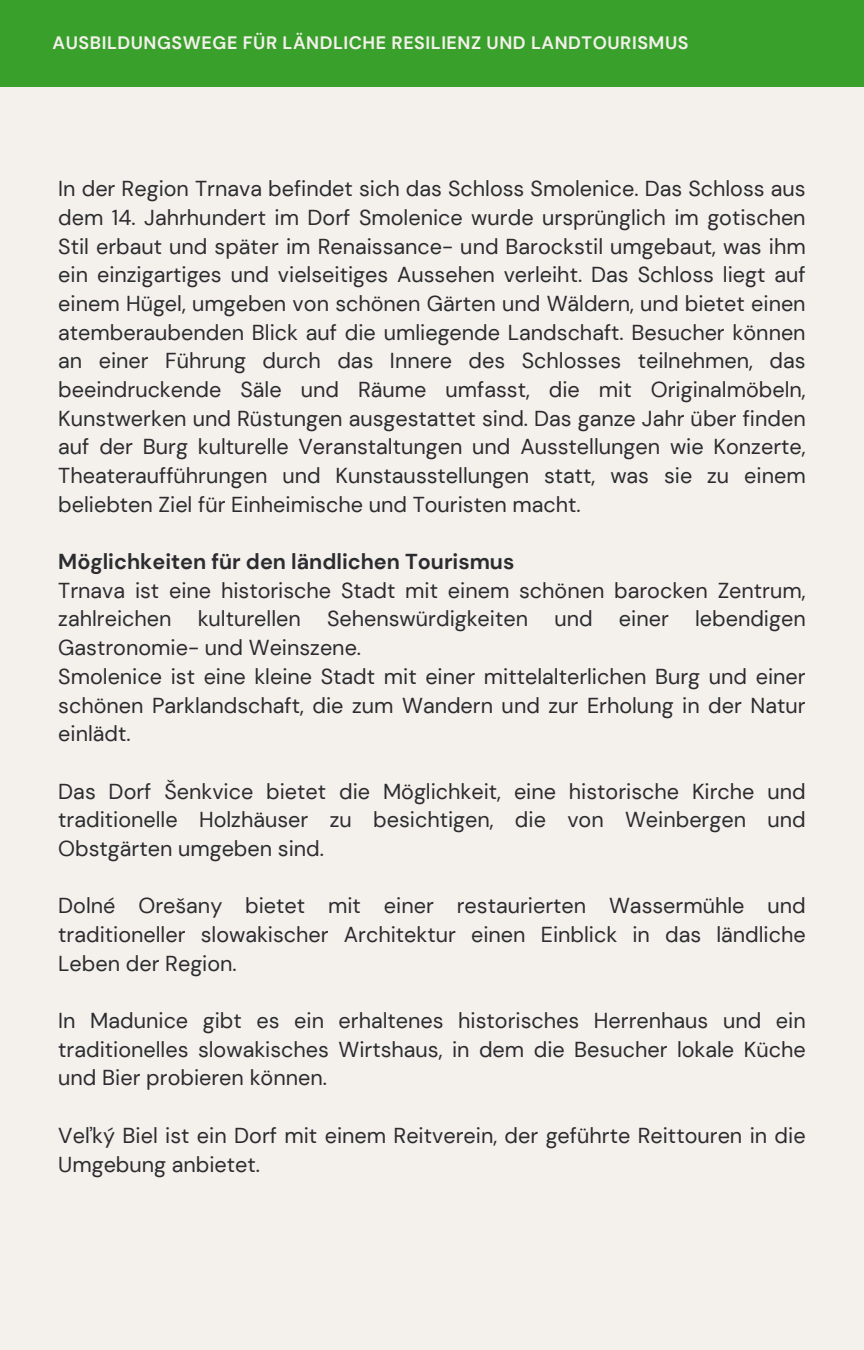
<style>
.page{position:relative;width:864px;height:1350px;background:#f4f0eb}
.page>*{position:absolute;margin:0;border:0;box-sizing:border-box;transform-origin:0 0}
.t1{font:21.6px/28.8px "DM Sans";color:#2b2c30;text-align:justify}
.t2{font:700 21.6px "DM Sans";color:#2b2c30}
.t3{font:700 18px "DM Sans";letter-spacing:.03em;color:#f4f0eb}
</style>
<div class="page">
<div style="left:0;top:0;width:864px;height:86px;background:#38a02b"></div>
<p class="t3" style="left:53px;top:31px;width:637px">AUSBILDUNGSWEGE FÜR LÄNDLICHE RESILIENZ UND LANDTOURISMUS</p>
<p class="t1" style="left:58px;top:174px;width:749px">In der Region Trnava befindet sich das Schloss Smolenice. Das Schloss aus dem 14. Jahrhundert im Dorf Smolenice wurde ursprünglich im gotischen Stil erbaut und später im Renaissance- und Barockstil umgebaut, was ihm ein einzigartiges und vielseitiges Aussehen verleiht. Das Schloss liegt auf einem Hügel, umgeben von schönen Gärten und Wäldern, und bietet einen atemberaubenden Blick auf die umliegende Landschaft. Besucher können an einer Führung durch das Innere des Schlosses teilnehmen, das beeindruckende Säle und Räume umfasst, die mit Originalmöbeln, Kunstwerken und Rüstungen ausgestattet sind. Das ganze Jahr über finden auf der Burg kulturelle Veranstaltungen und Ausstellungen wie Konzerte, Theateraufführungen und Kunstausstellungen statt, was sie zu einem beliebten Ziel für Einheimische und Touristen macht.</p>
<p class="t2" style="left:58px;top:548px;width:458px">Möglichkeiten für den ländlichen Tourismus</p>
<p class="t1" style="left:58px;top:576px;width:749px">Trnava ist eine historische Stadt mit einem schönen barocken Zentrum, zahlreichen kulturellen Sehenswürdigkeiten und einer lebendigen Gastronomie- und Weinszene.</p>
<p class="t1" style="left:58px;top:662px;width:749px">Smolenice ist eine kleine Stadt mit einer mittelalterlichen Burg und einer schönen Parklandschaft, die zum Wandern und zur Erholung in der Natur einlädt.</p>
<p class="t1" style="left:58px;top:777px;width:749px">Das Dorf Šenkvice bietet die Möglichkeit, eine historische Kirche und traditionelle Holzhäuser zu besichtigen, die von Weinbergen und Obstgärten umgeben sind.</p>
<p class="t1" style="left:58px;top:892px;width:749px">Dolné Orešany bietet mit einer restaurierten Wassermühle und traditioneller slowakischer Architektur einen Einblick in das ländliche Leben der Region.</p>
<p class="t1" style="left:58px;top:1006px;width:749px">In Madunice gibt es ein erhaltenes historisches Herrenhaus und ein traditionelles slowakisches Wirtshaus, in dem die Besucher lokale Küche und Bier probieren können.</p>
<p class="t1" style="left:58px;top:1121px;width:749px">Veľký Biel ist ein Dorf mit einem Reitverein, der geführte Reittouren in die<br>Umgebung anbietet.</p>
</div>
